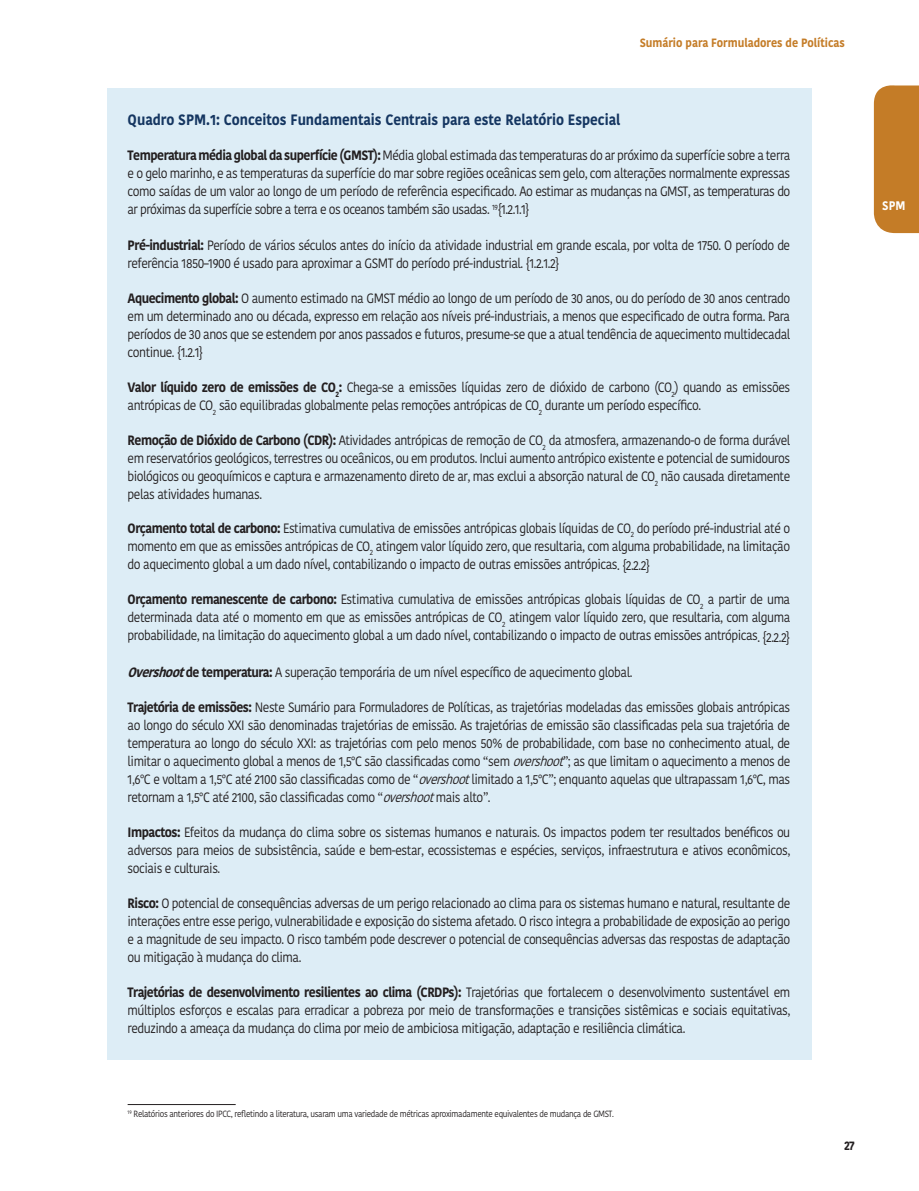
<style>
.page{position:relative;width:919px;height:1191px;background:#fff}
.page>*{position:absolute;margin:0;border:0;box-sizing:border-box;transform-origin:0 0}
.TÍTULO_1{font:700 15px "Kohinoor Bangla";color:#153661;scale:.9 1}
.TEXTO{font:13.5px/18px "Kohinoor Bangla";letter-spacing:-.04em;color:#231f20;text-align:justify;scale:.9 1}
.t1{font:700 12.45px "Kohinoor Bangla";color:#fff;scale:.9 1}
.t2{font:700 12.45px "Kohinoor Bangla";color:#231f20;scale:.9 1}
.t3{font:700 12px "Kohinoor Bangla";color:#c47c27;scale:.9 1}
.RODAPÉ{font:9px "Kohinoor Bangla";letter-spacing:-.04em;color:#231f20;scale:.9 1}
.s1{font-weight:700}
.s2{font-weight:700;font-style:italic}
.s3{font-style:italic}
</style>
<div class="page">
<div style="left:873px;top:85px;width:45px;height:148px;background:#c47c27"></div>
<div style="left:107px;top:88px;width:704px;height:971px;background:#ddedf6"></div>
<hr style="left:128px;top:1104px;width:108px;height:1px;background:#231f20">
<p class="t3" style="left:639px;top:32px;width:229px">Sumário para Formuladores de Políticas</p>
<p class="TÍTULO_1" style="left:128px;top:107px;width:549px">Quadro SPM.1: Conceitos Fundamentais Centrais para este Relatório Especial</p>
<p class="TEXTO" style="left:128px;top:146px;width:737px"><span class="s1">Temperatura média global da superfície (GMST):</span> Média global estimada das temperaturas do ar próximo da superfície sobre a terra e o gelo marinho, e as temperaturas da superfície do mar sobre regiões oceânicas sem gelo, com alterações normalmente expressas como saídas de um valor ao longo de um período de referência especificado. Ao estimar as mudanças na GMST, as temperaturas do ar próximas da superfície sobre a terra e os oceanos também são usadas. <sup>19</sup>{1.2.1.1}</p>
<p class="TEXTO" style="left:128px;top:236px;width:737px"><span class="s1">Pré-industrial:</span> Período de vários séculos antes do início da atividade industrial em grande escala, por volta de 1750. O período de referência 1850–1900 é usado para aproximar a GSMT do período pré-industrial. {1.2.1.2}</p>
<p class="TEXTO" style="left:128px;top:289px;width:737px"><span class="s1">Aquecimento global:</span> O aumento estimado na GMST médio ao longo de um período de 30 anos, ou do período de 30 anos centrado em um determinado ano ou década, expresso em relação aos níveis pré-industriais, a menos que especificado de outra forma. Para períodos de 30 anos que se estendem por anos passados e futuros, presume-se que a atual tendência de aquecimento multidecadal continue. {1.2.1}</p>
<p class="TEXTO" style="left:128px;top:378px;width:737px"><span class="s1">Valor líquido zero de emissões de CO</span><sub>2</sub><span class="s1">:</span> Chega-se a emissões líquidas zero de dióxido de carbono (CO<sub>2</sub>) quando as emissões antrópicas de CO<sub>2</sub> são equilibradas globalmente pelas remoções antrópicas de CO<sub>2</sub> durante um período específico.</p>
<p class="TEXTO" style="left:128px;top:431px;width:737px"><span class="s1">Remoção de Dióxido de Carbono (CDR):</span> Atividades antrópicas de remoção de CO<sub>2</sub> da atmosfera, armazenando-o de forma durável em reservatórios geológicos, terrestres ou oceânicos, ou em produtos. Inclui aumento antrópico existente e potencial de sumidouros biológicos ou geoquímicos e captura e armazenamento direto de ar, mas exclui a absorção natural de CO<sub>2</sub> não causada diretamente pelas atividades humanas.</p>
<p class="TEXTO" style="left:128px;top:519px;width:737px"><span class="s1">Orçamento total de carbono:</span> Estimativa cumulativa de emissões antrópicas globais líquidas de CO<sub>2</sub> do período pré-industrial até o momento em que as emissões antrópicas de CO<sub>2</sub> atingem valor líquido zero, que resultaria, com alguma probabilidade, na limitação do aquecimento global a um dado nível, contabilizando o impacto de outras emissões antrópicas. {2.2.2}</p>
<p class="TEXTO" style="left:128px;top:590px;width:737px"><span class="s1">Orçamento remanescente de carbono:</span> Estimativa cumulativa de emissões antrópicas globais líquidas de CO<sub>2</sub> a partir de uma determinada data até o momento em que as emissões antrópicas de CO<sub>2</sub> atingem valor líquido zero, que resultaria, com alguma probabilidade, na limitação do aquecimento global a um dado nível, contabilizando o impacto de outras emissões antrópicas. {2.2.2}</p>
<p class="TEXTO" style="left:128px;top:662px;width:562px"><span class="s2">Overshoot</span><span class="s1">de temperatura:</span> A superação temporária de um nível específico de aquecimento global.</p>
<p class="TEXTO" style="left:128px;top:697px;width:737px"><span class="s1">Trajetória de emissões:</span> Neste Sumário para Formuladores de Políticas, as trajetórias modeladas das emissões globais antrópicas ao longo do século XXI são denominadas trajetórias de emissão. As trajetórias de emissão são classificadas pela sua trajetória de temperatura ao longo do século XXI: as trajetórias com pelo menos 50% de probabilidade, com base no conhecimento atual, de limitar o aquecimento global a menos de 1,5°C são classificadas como “sem <span class="s3">overshoot</span>”; as que limitam o aquecimento a menos de 1,6°C e voltam a 1,5°C até 2100 são classificadas como de “<span class="s3">overshoot</span>limitado a 1,5°C”; enquanto aquelas que ultrapassam 1,6°C, mas retornam a 1,5°C até 2100, são classificadas como “<span class="s3">overshoot</span>mais alto”.</p>
<p class="TEXTO" style="left:128px;top:822px;width:737px"><span class="s1">Impactos:</span> Efeitos da mudança do clima sobre os sistemas humanos e naturais. Os impactos podem ter resultados benéficos ou adversos para meios de subsistência, saúde e bem-estar, ecossistemas e espécies, serviços, infraestrutura e ativos econômicos, sociais e culturais.</p>
<p class="TEXTO" style="left:128px;top:893px;width:737px"><span class="s1">Risco:</span> O potencial de consequências adversas de um perigo relacionado ao clima para os sistemas humano e natural, resultante de interações entre esse perigo, vulnerabilidade e exposição do sistema afetado. O risco integra a probabilidade de exposição ao perigo e a magnitude de seu impacto. O risco também pode descrever o potencial de consequências adversas das respostas de adaptação ou mitigação à mudança do clima.</p>
<p class="TEXTO" style="left:128px;top:982px;width:737px"><span class="s1">Trajetórias de desenvolvimento resilientes ao clima (CRDPs):</span> Trajetórias que fortalecem o desenvolvimento sustentável em múltiplos esforços e escalas para erradicar a pobreza por meio de transformações e transições sistêmicas e sociais equitativas, reduzindo a ameaça da mudança do clima por meio de ambiciosa mitigação, adaptação e resiliência climática.</p>
<p class="t1" style="left:882px;top:195px;width:27px">SPM</p>
<p class="RODAPÉ" style="left:128px;top:1106px;width:542px"><sup>19</sup> Relatórios anteriores do IPCC, refletindo a literatura, usaram uma variedade de métricas aproximadamente equivalentes de mudança de GMST.</p>
<p class="t2" style="left:844px;top:1134px;width:13px">27</p>
</div>
